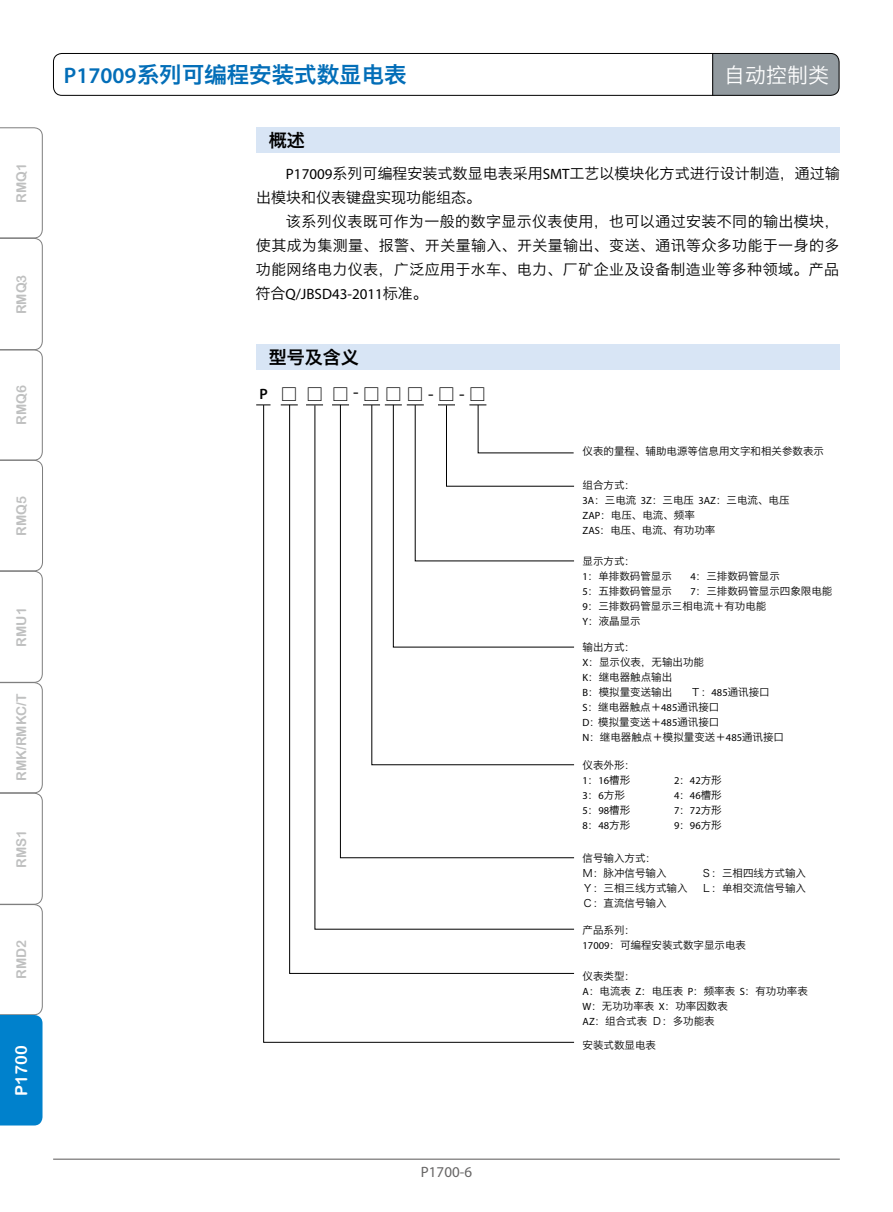
<style>
.page{position:relative;width:893px;height:1212px;background:#fff}
.page>*{position:absolute;margin:0;border:0;box-sizing:border-box;transform-origin:0 0}
.t1{font:22.5px "Hiragino Sans GB W6";color:#036eb8}
.t2{font:21px "Hiragino Sans GB W3";color:#fff}
.t3{font:18px "Hiragino Sans GB W3";color:#000}
.t4{font:18px "Hiragino Sans GB W6";color:#000}
.t5{font:16.5px "Arial Rounded MT Bold";color:#fff}
.t6{font:15px/24px "Hiragino Sans GB W3";color:#000}
.t7{font:15px "Myriad Pro";color:#000}
.t8{font:15px "Myriad Pro";color:#666565}
.t9{font:13.5px "Arial Rounded MT Bold";color:#bfc0c0}
.t10{font:10.5px/15px "Hiragino Sans GB W3";color:#000}
.t11{font:10.5px "Myriad Pro";color:#000}
.s1{font-family:"Myriad Pro";font-weight:600}
.s2{font-family:"Myriad Pro"}
.s3{font-family:"Hiragino Sans GB W3"}
.s4{font-family:"Myriad Pro";font-weight:600;font-size:15px}
</style>
<div class="page">
<div style="left:713px;top:53px;width:126px;height:42px;background:#929a9f"></div>
<div style="left:53px;top:53px;width:786px;height:43px;border:1px solid #000;border-radius:9px"></div>
<hr style="left:712px;top:53px;width:1px;height:43px;background:#000">
<hr style="left:53px;top:1159px;width:787px;height:1px;background:#595757">
<svg style="left:0;top:128px;width:43px;height:997px"></svg>
<div style="left:256px;top:128px;width:584px;height:25px;background:#d8e5f5"></div>
<div style="left:256px;top:344px;width:584px;height:26px;background:#d8e5f5"></div>
<svg style="left:263px;top:404px;width:312px;height:639px"></svg>
<p class="t9" style="left:13px;top:203px;width:41px;rotate:-90deg">RMQ1</p>
<p class="t9" style="left:13px;top:314px;width:41px;rotate:-90deg">RMQ3</p>
<p class="t9" style="left:13px;top:425px;width:41px;rotate:-90deg">RMQ6</p>
<p class="t9" style="left:13px;top:536px;width:41px;rotate:-90deg">RMQ5</p>
<p class="t9" style="left:13px;top:646px;width:41px;rotate:-90deg">RMU1</p>
<p class="t9" style="left:13px;top:781px;width:89px;rotate:-90deg">RMK/RMKC/T</p>
<p class="t9" style="left:13px;top:868px;width:39px;rotate:-90deg">RMS1</p>
<p class="t9" style="left:13px;top:979px;width:40px;rotate:-90deg">RMD2</p>
<h3 class="t5" style="left:12px;top:1096px;width:52px;rotate:-90deg">P1700</h3>
<h1 class="t1" style="left:64px;top:60px;width:344px"><span class="s1">P17009</span>系列可编程安装式数显电表</h1>
<h3 class="t4" style="left:269px;top:129px;width:37px">概述</h3>
<h2 class="t2" style="left:724px;top:62px;width:106px">自动控制类</h2>
<h3 class="t6" style="left:256px;top:161px;width:585px;text-indent:30px"><span class="s2">P17009</span>系列可编程安装式数显电表采用<span class="s2">SMT</span>工艺以模块化方式进行设计制造，通过输出模块和仪表键盘实现功能组态。</h3>
<h3 class="t6" style="left:256px;top:209px;width:585px;text-align:justify;text-indent:30px">该系列仪表既可作为一般的数字显示仪表使用，也可以通过安装不同的输出模块，使其成为集测量、报警、开关量输入、开关量输出、变送、通讯等众多功能于一身的多功能网络电力仪表，广泛应用于水车、电力、厂矿企业及设备制造业等多种领域。产品</h3>
<h3 class="t7" style="left:255px;top:286px;width:174px"><span class="s3">符合</span>Q/JBSD43-2011<span class="s3">标准。</span></h3>
<h3 class="t4" style="left:269px;top:345px;width:91px">型号及含义</h3>
<h3 class="t3" style="left:259px;top:383px;width:229px"><span class="s4">P</span> □ □ □<sup>-</sup>□□□<span class="s2">-</span>□<span class="s2">-</span>□</h3>
<h3 class="t8" style="left:421px;top:1164px;width:53px">P1700-6</h3>
<p class="t10" style="left:583px;top:443px;width:243px">仪表的量程、辅助电源等信息用文字和相关参数表示</p>
<p class="t10" style="left:583px;top:477px;width:209px">组合方式：<br><span class="s2">3A</span>：三电流 <span class="s2">3Z</span>：三电压 <span class="s2">3AZ</span>：三电流、电压<br><span class="s2">ZAP</span>：电压、电流、频率<br><span class="s2">ZAS</span>：电压、电流、有功功率</p>
<p class="t10" style="left:583px;top:554px;width:91px">显示方式：<br><span class="s2">1</span>：单排数码管显示</p>
<p class="t10" style="left:691px;top:569px;width:91px"><span class="s2">4</span>：三排数码管显示</p>
<p class="t10" style="left:583px;top:584px;width:251px;text-indent:108px"><span class="s2">7</span>：三排数码管显示四象限电能<br><span class="s2">9</span>：三排数码管显示三相电流＋有功电能<br><span class="s2">Y</span>：液晶显示</p>
<p class="t10" style="left:583px;top:640px;width:123px">输出方式：<br><span class="s2">X</span>：显示仪表，无输出功能<br><span class="s2">K</span>：继电器触点输出<br><span class="s2">B</span>：模拟量变送输出</p>
<p class="t10" style="left:583px;top:584px;width:91px"><span class="s2">5</span>：五排数码管显示</p>
<p class="t10" style="left:583px;top:685px;width:203px;text-indent:108px">Ｔ：<span class="s2">485</span>通讯接口<br><span class="s2">S</span>：继电器触点＋<span class="s2">485</span>通讯接口<br><span class="s2">D</span>：模拟量变送＋<span class="s2">485</span>通讯接口<br><span class="s2">N</span>：继电器触点＋模拟量变送＋<span class="s2">485</span>通讯接口</p>
<p class="t10" style="left:583px;top:758px;width:54px">仪表外形：</p>
<p class="t11" style="left:583px;top:775px;width:49px">1<span class="s3">：</span>16<span class="s3">槽形</span></p>
<p class="t11" style="left:674px;top:775px;width:49px">2<span class="s3">：</span>42<span class="s3">方形</span></p>
<p class="t10" style="left:583px;top:788px;width:44px"><span class="s2">3</span>：<span class="s2">6</span>方形</p>
<p class="t11" style="left:674px;top:790px;width:49px">4<span class="s3">：</span>46<span class="s3">槽形</span></p>
<p class="t11" style="left:583px;top:805px;width:49px">5<span class="s3">：</span>98<span class="s3">槽形</span></p>
<p class="t11" style="left:674px;top:805px;width:49px">7<span class="s3">：</span>72<span class="s3">方形</span></p>
<p class="t11" style="left:583px;top:820px;width:49px">8<span class="s3">：</span>48<span class="s3">方形</span></p>
<p class="t11" style="left:674px;top:820px;width:49px">9<span class="s3">：</span>96<span class="s3">方形</span></p>
<p class="t10" style="left:583px;top:850px;width:85px">信号输入方式：<br>Ｍ：脉冲信号输入</p>
<p class="t10" style="left:701px;top:865px;width:106px">Ｓ：三相四线方式输入</p>
<p class="t10" style="left:583px;top:880px;width:106px">Ｙ：三相三线方式输入</p>
<p class="t10" style="left:701px;top:880px;width:106px">Ｌ：单相交流信号输入</p>
<p class="t10" style="left:583px;top:895px;width:85px">Ｃ：直流信号输入</p>
<p class="t10" style="left:583px;top:923px;width:165px">产品系列：<br><span class="s2">17009</span>：可编程安装式数字显示电表</p>
<p class="t10" style="left:583px;top:968px;width:227px">仪表类型：<br><span class="s2">A</span>：电流表 <span class="s2">Z</span>：电压表 <span class="s2">P</span>：频率表 <span class="s2">S</span>：有功功率表<br><span class="s2">W</span>：无功功率表 <span class="s2">X</span>：功率因数表<br><span class="s2">AZ</span>：组合式表Ｄ：多功能表</p>
<p class="t10" style="left:583px;top:1037px;width:75px">安装式数显电表</p>
</div>
